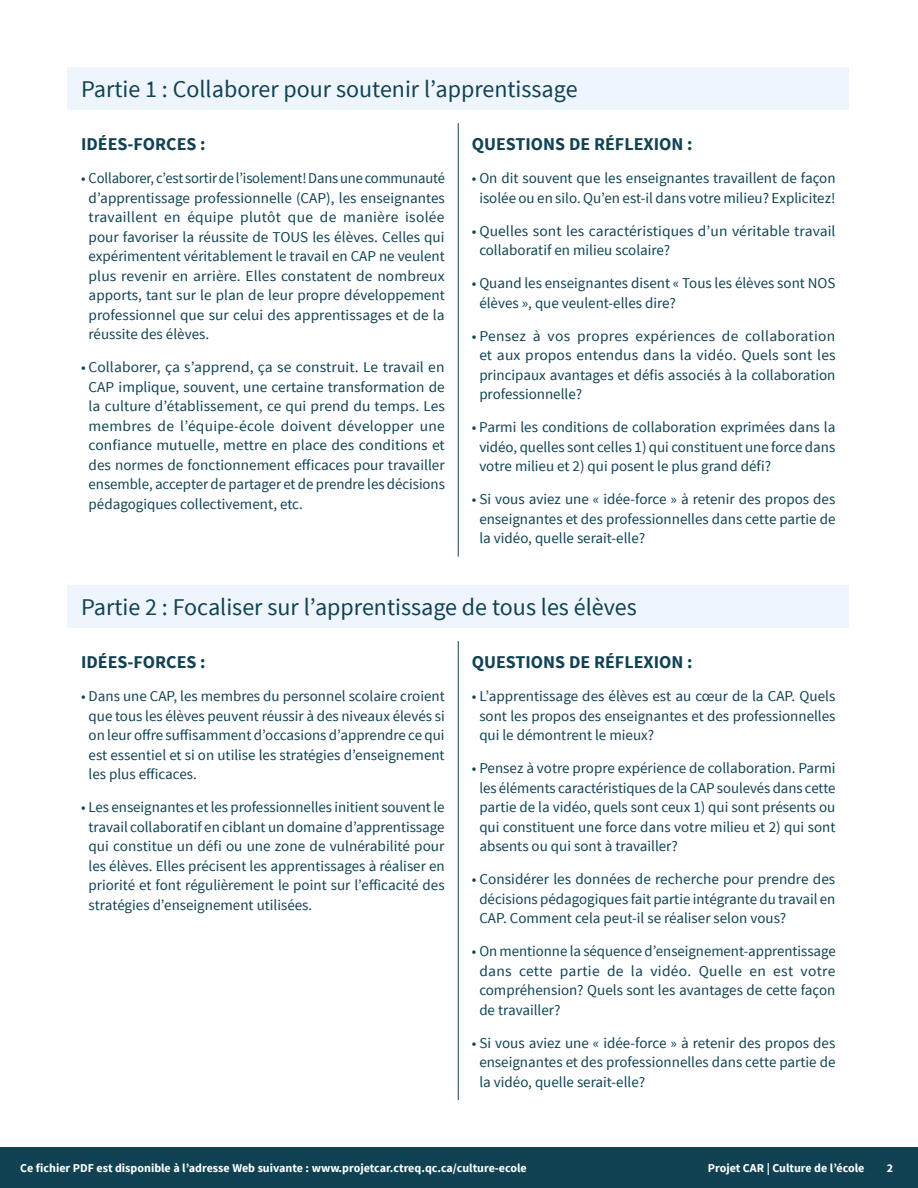
<style>
.page{position:relative;width:918px;height:1188px;background:#fff}
.page>*{position:absolute;margin:0;border:0;box-sizing:border-box;transform-origin:0 0}
.t1{font:24px "Source Sans Pro";color:#114253}
.t2{font:700 18px "Source Sans Pro";color:#114253}
.t3{font:15px/19.5px "Source Sans Pro";color:#114253;text-align:justify}
.t4{font:700 12px "Source Sans Pro";color:#fff}
</style>
<div class="page">
<div style="left:0;top:1148px;width:918px;height:40px;background:#114253"></div>
<div style="left:68px;top:68px;width:781px;height:42px;background:#eef5fc"></div>
<hr style="left:458px;top:123px;width:1px;height:434px;background:#114253">
<hr style="left:458px;top:641px;width:1px;height:459px;background:#114253">
<div style="left:68px;top:585px;width:781px;height:43px;background:#eef5fc"></div>
<h1 class="t1" style="left:81px;top:74px;width:498px">Partie 1 : Collaborer pour soutenir l’apprentissage</h1>
<p class="t2" style="left:81px;top:133px;width:126px">IDÉES-FORCES :</p>
<p class="t3" style="left:89px;top:169px;width:358px;text-indent:-8px">• Collaborer, c’est sortir de l’isolement! Dans une communauté d’apprentissage professionnelle (CAP), les enseignantes travaillent en équipe plutôt que de manière isolée pour favoriser la réussite de TOUS les élèves. Celles qui expérimentent véritablement le travail en CAP ne veulent plus revenir en arrière. Elles constatent de nombreux apports, tant sur le plan de leur propre développement professionnel que sur celui des apprentissages et de la réussite des élèves.</p>
<p class="t3" style="left:89px;top:358px;width:358px;text-indent:-8px">• Collaborer, ça s’apprend, ça se construit. Le travail en CAP implique, souvent, une certaine transformation de la culture d’établissement, ce qui prend du temps. Les membres de l’équipe-école doivent développer une confiance mutuelle, mettre en place des conditions et des normes de fonctionnement efficaces pour travailler ensemble, accepter de partager et de prendre les décisions pédagogiques collectivement, etc.</p>
<p class="t2" style="left:472px;top:133px;width:222px">QUESTIONS DE RÉFLEXION :</p>
<p class="t3" style="left:472px;top:169px;width:365px;text-align:center">• On dit souvent que les enseignantes travaillent de façon isolée ou en silo. Qu’en est-il dans votre milieu? Explicitez!</p>
<p class="t3" style="left:479px;top:221px;width:358px;text-indent:-8px">• Quelles sont les caractéristiques d’un véritable travail collaboratif en milieu scolaire?</p>
<p class="t3" style="left:479px;top:274px;width:358px;text-indent:-8px">• Quand les enseignantes disent « Tous les élèves sont NOS élèves », que veulent-elles dire?</p>
<p class="t3" style="left:479px;top:326px;width:358px;text-indent:-8px">• Pensez à vos propres expériences de collaboration et aux propos entendus dans la vidéo. Quels sont les principaux avantages et défis associés à la collaboration professionnelle?</p>
<p class="t3" style="left:479px;top:418px;width:358px;text-indent:-8px">• Parmi les conditions de collaboration exprimées dans la vidéo, quelles sont celles 1) qui constituent une force dans votre milieu et 2) qui posent le plus grand défi?</p>
<p class="t3" style="left:479px;top:490px;width:358px;text-indent:-8px">• Si vous aviez une « idée-force » à retenir des propos des enseignantes et des professionnelles dans cette partie de la vidéo, quelle serait-elle?</p>
<h1 class="t1" style="left:81px;top:592px;width:557px">Partie 2 : Focaliser sur l’apprentissage de tous les élèves</h1>
<p class="t2" style="left:81px;top:651px;width:126px">IDÉES-FORCES :</p>
<p class="t3" style="left:89px;top:687px;width:358px;text-indent:-8px">• Dans une CAP, les membres du personnel scolaire croient que tous les élèves peuvent réussir à des niveaux élevés si on leur offre suffisamment d’occasions d’apprendre ce qui est essentiel et si on utilise les stratégies d’enseignement les plus efficaces.</p>
<p class="t3" style="left:89px;top:798px;width:358px;text-indent:-8px">• Les enseignantes et les professionnelles initient souvent le travail collaboratif en ciblant un domaine d’apprentissage qui constitue un défi ou une zone de vulnérabilité pour les élèves. Elles précisent les apprentissages à réaliser en priorité et font régulièrement le point sur l’efficacité des stratégies d’enseignement utilisées.</p>
<p class="t2" style="left:472px;top:651px;width:222px">QUESTIONS DE RÉFLEXION :</p>
<p class="t3" style="left:479px;top:687px;width:358px;text-indent:-8px">• L’apprentissage des élèves est au cœur de la CAP. Quels sont les propos des enseignantes et des professionnelles qui le démontrent le mieux?</p>
<p class="t3" style="left:479px;top:759px;width:358px;text-indent:-8px">• Pensez à votre propre expérience de collaboration. Parmi les éléments caractéristiques de la CAP soulevés dans cette partie de la vidéo, quels sont ceux 1) qui sont présents ou qui constituent une force dans votre milieu et 2) qui sont absents ou qui sont à travailler?</p>
<p class="t3" style="left:479px;top:870px;width:358px;text-indent:-8px">• Considérer les données de recherche pour prendre des décisions pédagogiques fait partie intégrante du travail en CAP. Comment cela peut-il se réaliser selon vous?</p>
<p class="t3" style="left:479px;top:942px;width:358px;text-indent:-8px">• On mentionne la séquence d’enseignement-apprentissage dans cette partie de la vidéo. Quelle en est votre compréhension? Quels sont les avantages de cette façon de travailler?</p>
<p class="t3" style="left:479px;top:1033px;width:358px;text-indent:-8px">• Si vous aviez une « idée-force » à retenir des propos des enseignantes et des professionnelles dans cette partie de la vidéo, quelle serait-elle?</p>
<p class="t4" style="left:20px;top:1161px;width:508px">Ce fichier PDF est disponible à l’adresse Web suivante : www.projetcar.ctreq.qc.ca/culture-ecole</p>
<p class="t4" style="left:708px;top:1161px;width:158px">Projet CAR | Culture de l’école</p>
<p class="t4" style="left:887px;top:1161px;width:8px">2</p>
</div>
